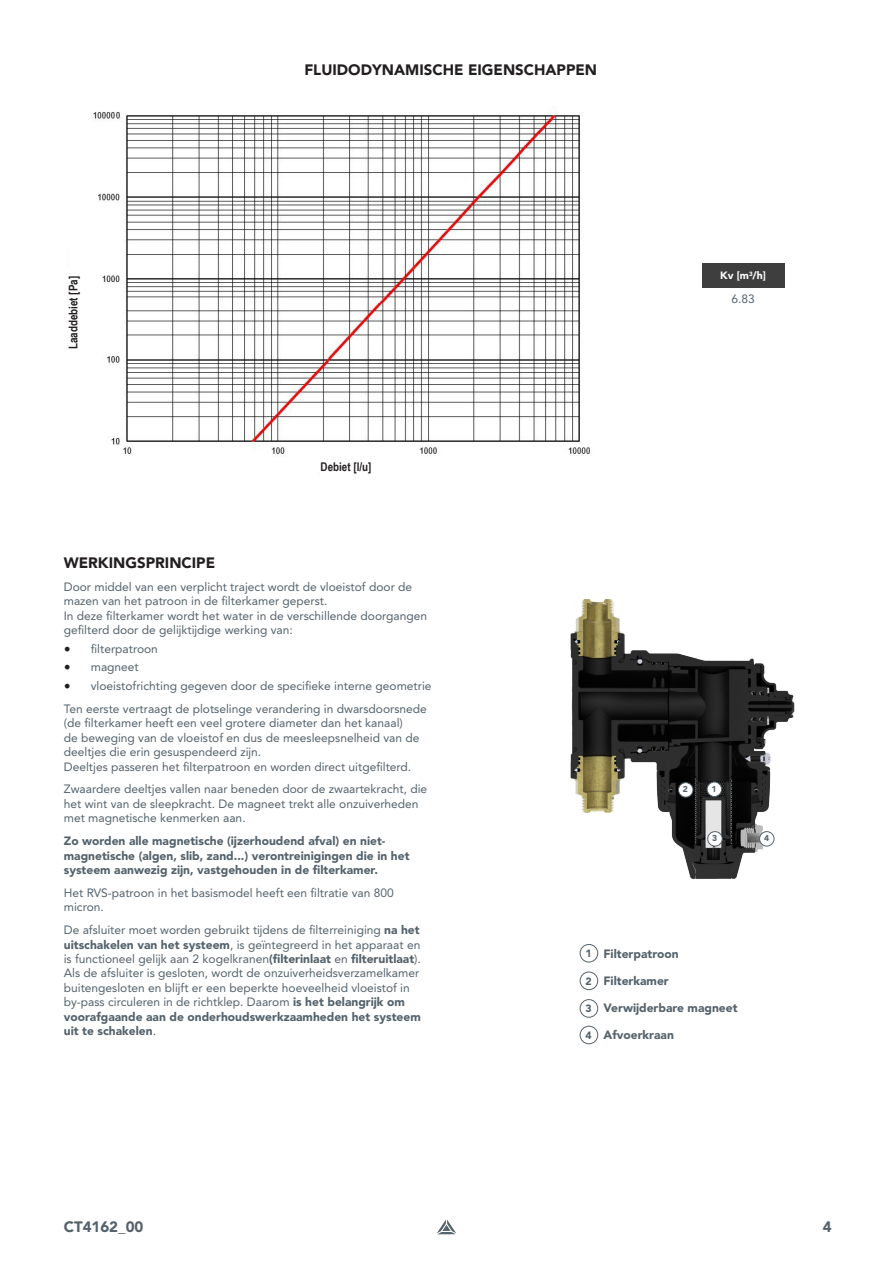
<style>
.page{position:relative;width:893px;height:1263px;background:#fff}
.page>*{position:absolute;margin:0;border:0;box-sizing:border-box;transform-origin:0 0}
.t1{font:900 15px "Avenir LT Pro";color:#231f20}
.t2{font:900 15px "Avenir LT Pro";color:#54626c}
.t3{font:12px/14.4px "Avenir LT Pro";color:#54626c}
.t4{font:900 12px/14.4px "Avenir LT Pro";color:#54626c}
.t5{font:700 12px "Arial Narrow";color:#231f20}
.t6{font:900 10.5px "Avenir LT Pro";color:#fff}
.t7{font:900 10.5px "Avenir LT Pro";color:#54626c}
.t8{font:900 8.55px "Avenir LT Pro";color:#54626c}
.s1{font-family:"Minion Pro";font-size:18px;color:#231f20}
.s2{font-weight:900}
</style>
<div class="page">
<svg style="left:437px;top:1219px;width:19px;height:15px"></svg>
<img style="left:93px;top:108px;width:498px;height:348px">
<div style="left:702px;top:263px;width:82px;height:25px;background:#3e3e3f"></div>
<div style="left:580px;top:944px;width:18px;height:18px;border:1px solid #55636c;border-radius:50%"></div>
<div style="left:580px;top:972px;width:18px;height:18px;border:1px solid #55636c;border-radius:50%"></div>
<div style="left:580px;top:999px;width:18px;height:18px;border:1px solid #55636c;border-radius:50%"></div>
<div style="left:580px;top:1026px;width:18px;height:18px;border:1px solid #55636c;border-radius:50%"></div>
<img style="left:570px;top:599px;width:225px;height:280px">
<div style="left:707px;top:782px;width:15px;height:14px;background:#fff;border-radius:50%"></div>
<div style="left:707px;top:782px;width:15px;height:15px;border:1px solid #55636c;border-radius:50%"></div>
<div style="left:678px;top:783px;width:15px;height:14px;background:#fff;border-radius:50%"></div>
<div style="left:678px;top:782px;width:15px;height:15px;border:1px solid #55636c;border-radius:50%"></div>
<div style="left:708px;top:832px;width:14px;height:14px;background:#fff;border-radius:50%"></div>
<div style="left:707px;top:831px;width:15px;height:15px;border:1px solid #55636c;border-radius:50%"></div>
<div style="left:759px;top:832px;width:15px;height:14px;background:#fff;border-radius:50%"></div>
<div style="left:759px;top:831px;width:15px;height:15px;border:1px solid #55636c;border-radius:50%"></div>
<p class="t1" style="left:304px;top:61px;width:294px">FLUIDODYNAMISCHE EIGENSCHAPPEN</p>
<p class="t5" style="left:64px;top:349px;width:75px;rotate:-90deg">Laaddebiet [Pa]</p>
<p class="t5" style="left:321px;top:458px;width:52px">Debiet [l/u]</p>
<p class="t1" style="left:64px;top:554px;width:153px">WERKINGSPRINCIPE</p>
<p class="t3" style="left:64px;top:579px;width:365px">Door middel van een verplicht traject wordt de vloeistof door de mazen van het patroon in de filterkamer geperst.<br>In deze filterkamer wordt het water in de verschillende doorgangen gefilterd door de gelijktijdige werking van:</p>
<p class="t3" style="left:64px;top:641px;width:96px"><span class="s1">•</span> filterpatroon</p>
<p class="t3" style="left:64px;top:660px;width:77px"><span class="s1">•</span> magneet</p>
<p class="t3" style="left:64px;top:678px;width:369px"><span class="s1">•</span> vloeistofrichting gegeven door de specifieke interne geometrie</p>
<p class="t3" style="left:64px;top:701px;width:365px">Ten eerste vertraagt de plotselinge verandering in dwarsdoorsnede (de filterkamer heeft een veel grotere diameter dan het kanaal)<br>de beweging van de vloeistof en dus de meesleepsnelheid van de deeltjes die erin gesuspendeerd zijn.<br>Deeltjes passeren het filterpatroon en worden direct uitgefilterd.</p>
<p class="t3" style="left:64px;top:782px;width:365px">Zwaardere deeltjes vallen naar beneden door de zwaartekracht, die het wint van de sleepkracht. De magneet trekt alle onzuiverheden met magnetische kenmerken aan.</p>
<p class="t4" style="left:64px;top:834px;width:347px">Zo worden alle magnetische (ijzerhoudend afval) en niet&shy;magnetische (algen, slib, zand...) verontreinigingen die in het systeem aanwezig zijn, vastgehouden in de filterkamer.</p>
<p class="t3" style="left:64px;top:885px;width:331px">Het RVS-patroon in het basismodel heeft een filtratie van 800 micron.</p>
<p class="t3" style="left:64px;top:923px;width:359px">De afsluiter moet worden gebruikt tijdens de filterreiniging <span class="s2">na het uitschakelen van het systeem</span>, is geïntegreerd in het apparaat en is functioneel gelijk aan 2 kogelkranen<span class="s2">(filterinlaat</span> en <span class="s2">filteruitlaat</span>).<br>Als de afsluiter is gesloten, wordt de onzuiverheidsverzamelkamer buitengesloten en blijft er een beperkte hoeveelheid vloeistof in by-pass circuleren in de richtklep. Daarom <span class="s2">is het belangrijk om voorafgaande aan de onderhoudswerkzaamheden het systeem uit te schakelen</span>.</p>
<p class="t2" style="left:64px;top:1218px;width:81px">CT4162_00</p>
<p class="t6" style="left:720px;top:269px;width:47px">Kv [m<sup>3</sup>/h]</p>
<p class="t3" style="left:731px;top:291px;width:25px">6.83</p>
<p class="t8" style="left:683px;top:784px;width:7px">2</p>
<p class="t8" style="left:712px;top:784px;width:7px">1</p>
<p class="t8" style="left:712px;top:833px;width:7px">3</p>
<p class="t8" style="left:764px;top:833px;width:7px">4</p>
<p class="t7" style="left:586px;top:947px;width:8px">1</p>
<p class="t7" style="left:586px;top:975px;width:8px">2</p>
<p class="t7" style="left:586px;top:1002px;width:8px">3</p>
<p class="t7" style="left:586px;top:1029px;width:8px">4</p>
<p class="t4" style="left:603px;top:946px;width:77px">Filterpatroon</p>
<p class="t4" style="left:603px;top:973px;width:67px">Filterkamer</p>
<p class="t4" style="left:603px;top:1001px;width:136px">Verwijderbare magneet</p>
<p class="t4" style="left:603px;top:1028px;width:72px">Afvoerkraan</p>
<p class="t2" style="left:823px;top:1218px;width:10px">4</p>
</div>
